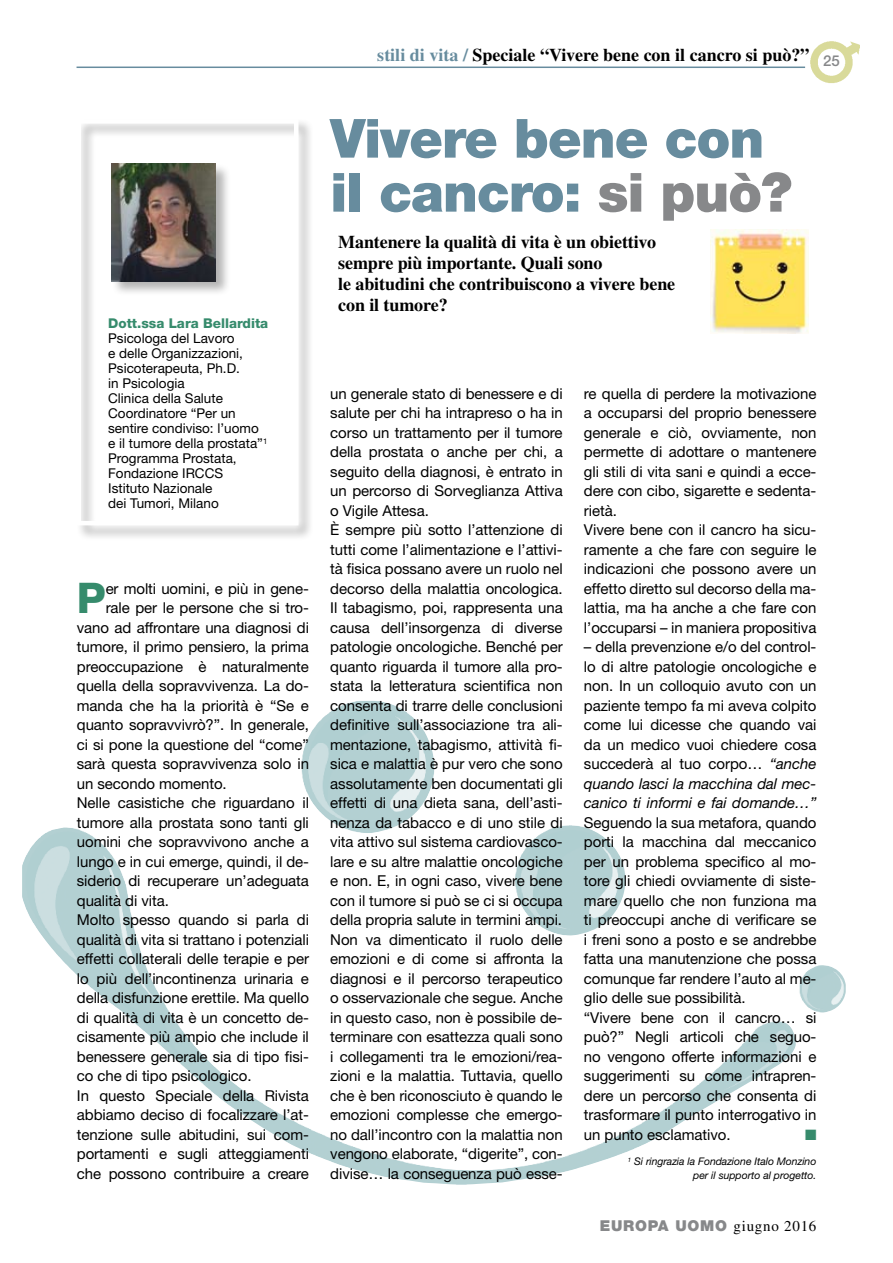
<style>
.page{position:relative;width:893px;height:1263px;background:#fff}
.page>*{position:absolute;margin:0;border:0;box-sizing:border-box;transform-origin:0 0}
.t1{font:900 54px/54px "Helvetica Neue LT Std";letter-spacing:-.02em;color:#678c9e}
.t2{font:800 42.3px "Helvetica Neue LT Std";color:#368b6c}
.t3{font:700 18px/21px "Times LT Std";letter-spacing:-.005em;color:#000}
.t4{font:15px/19.5px "Helvetica Neue LT Std";letter-spacing:-.005em;color:#000}
.t5{font:900 15px "Helvetica Neue LT Std";letter-spacing:.05em;color:#87888a}
.t6{font:500 15px "Helvetica Neue LT Std";color:#87888a}
.t7{font:15px "Zapf Dingbats ITC";color:#368b6c}
.t8{font:13.5px/15px "Helvetica Neue LT Std";color:#000}
.t9{font:800 13.5px "Helvetica Neue LT Std";color:#368b6c}
.t10{font:italic 10.5px/13.5px "Helvetica Neue LT Std";letter-spacing:-.005em;color:#000;text-align:right}
.s1{color:#678c9e}
.s2{color:#87888a}
.s3{font-style:italic}
.s4{font-family:"Times LT Std";font-weight:400;color:#000}
</style>
<div class="page">
<img style="left:22px;top:701px;width:824px;height:484px">
<img style="left:810px;top:41px;width:49px;height:42px">
<hr style="left:77px;top:67px;width:728px;height:1px;background:#678c9e">
<div style="left:76px;top:118px;width:244px;height:429px;background:#000;opacity:.3"></div>
<div style="left:111px;top:163px;width:126px;height:141px;background:#000;opacity:.3"></div>
<img style="left:112px;top:164px;width:103px;height:117px">
<img style="left:711px;top:230px;width:97px;height:103px">
<p class="t3" style="left:377px;top:44px;width:433px"><span class="s1">stili di vita /</span> Speciale “Vivere bene con il cancro si può?”</p>
<p class="t6" style="left:823px;top:52px;width:18px">25</p>
<p class="t9" style="left:108px;top:316px;width:162px">Dott.ssa Lara Bellardita</p>
<p class="t8" style="left:108px;top:331px;width:161px">Psicologa del Lavoro<br>e delle Organizzazioni,<br>Psicoterapeuta, Ph.D.<br>in Psicologia<br>Clinica della Salute<br>Coordinatore “Per un sentire condiviso: l’uomo e il tumore della prostata”<sup>1<br></sup>Programma Prostata,<br>Fondazione IRCCS<br>Istituto Nazionale<br>dei Tumori, Milano</p>
<h2 class="t2" style="left:77px;top:573px;width:30px">P</h2>
<p class="t4" style="left:106px;top:579px;width:205px">er molti uomini, e più in gene-</p>
<p class="t4" style="left:106px;top:598px;width:205px">rale per le persone che si tro-</p>
<p class="t4" style="left:77px;top:618px;width:234px">vano ad affrontare una diagnosi di</p>
<p class="t4" style="left:77px;top:637px;width:234px">tumore, il primo pensiero, la prima</p>
<p class="t4" style="left:77px;top:657px;width:234px">preoccupazione è naturalmente</p>
<p class="t4" style="left:77px;top:676px;width:234px">quella della sopravvivenza. La do-</p>
<p class="t4" style="left:77px;top:696px;width:234px">manda che ha la priorità è “Se e</p>
<p class="t4" style="left:77px;top:715px;width:234px">quanto sopravvivrò?”. In generale,</p>
<p class="t4" style="left:77px;top:735px;width:234px">ci si pone la questione del “come”</p>
<p class="t4" style="left:77px;top:754px;width:234px">sarà questa sopravvivenza solo in</p>
<p class="t4" style="left:77px;top:774px;width:151px">un secondo momento.</p>
<p class="t4" style="left:77px;top:793px;width:234px">Nelle casistiche che riguardano il</p>
<p class="t4" style="left:77px;top:813px;width:234px">tumore alla prostata sono tanti gli</p>
<p class="t4" style="left:77px;top:832px;width:234px">uomini che sopravvivono anche a</p>
<p class="t4" style="left:77px;top:852px;width:234px">lungo e in cui emerge, quindi, il de-</p>
<p class="t4" style="left:77px;top:871px;width:234px">siderio di recuperare un’adeguata</p>
<p class="t4" style="left:77px;top:891px;width:93px">qualità di vita.</p>
<p class="t4" style="left:77px;top:910px;width:234px">Molto spesso quando si parla di</p>
<p class="t4" style="left:77px;top:930px;width:234px">qualità di vita si trattano i potenziali</p>
<p class="t4" style="left:77px;top:949px;width:234px">effetti collaterali delle terapie e per</p>
<p class="t4" style="left:77px;top:969px;width:234px">lo più dell’incontinenza urinaria e</p>
<p class="t4" style="left:77px;top:988px;width:234px">della disfunzione erettile. Ma quello</p>
<p class="t4" style="left:77px;top:1008px;width:234px">di qualità di vita è un concetto de-</p>
<p class="t4" style="left:77px;top:1027px;width:234px">cisamente più ampio che include il</p>
<p class="t4" style="left:77px;top:1047px;width:234px">benessere generale sia di tipo fisi-</p>
<p class="t4" style="left:77px;top:1066px;width:176px">co che di tipo psicologico.</p>
<p class="t4" style="left:77px;top:1086px;width:234px">In questo Speciale della Rivista</p>
<p class="t4" style="left:77px;top:1105px;width:234px">abbiamo deciso di focalizzare l’at-</p>
<p class="t4" style="left:77px;top:1125px;width:234px">tenzione sulle abitudini, sui com-</p>
<p class="t4" style="left:77px;top:1144px;width:234px">portamenti e sugli atteggiamenti</p>
<p class="t4" style="left:77px;top:1164px;width:234px">che possono contribuire a creare</p>
<h1 class="t1" style="left:330px;top:111px;width:463px">Vivere bene con il cancro: <span class="s2">si può?</span></h1>
<p class="t3" style="left:338px;top:231px;width:339px">Mantenere la qualità di vita è un obiettivo sempre più importante. Quali sono<br>le abitudini che contribuiscono a vivere bene con il tumore?</p>
<p class="t4" style="left:330px;top:384px;width:234px">un generale stato di benessere e di salute per chi ha intrapreso o ha in corso un trattamento per il tumore della prostata o anche per chi, a seguito della diagnosi, è entrato in un percorso di Sorveglianza Attiva o Vigile Attesa.<br>È sempre più sotto l’attenzione di tutti come l’alimentazione e l’attivi&shy;tà fisica possano avere un ruolo nel decorso della malattia oncologica.<br>Il tabagismo, poi, rappresenta una causa dell’insorgenza di diverse patologie oncologiche. Benché per quanto riguarda il tumore alla pro&shy;stata la letteratura scientifica non consenta di trarre delle conclusioni definitive sull’associazione tra ali&shy;mentazione, tabagismo, attività fi&shy;sica e malattia è pur vero che sono assolutamente ben documentati gli effetti di una dieta sana, dell’asti&shy;nenza da tabacco e di uno stile di vita attivo sul sistema cardiovasco&shy;lare e su altre malattie oncologiche e non. E, in ogni caso, vivere bene con il tumore si può se ci si occupa della propria salute in termini ampi.<br>Non va dimenticato il ruolo delle emozioni e di come si affronta la diagnosi e il percorso terapeutico o osservazionale che segue. Anche in questo caso, non è possibile de&shy;terminare con esattezza quali sono i collegamenti tra le emozioni/rea&shy;zioni e la malattia. Tuttavia, quello che è ben riconosciuto è quando le emozioni complesse che emergo&shy;no dall’incontro con la malattia non vengono elaborate, “digerite”, con&shy;divise… la conseguenza può esse-</p>
<p class="t4" style="left:584px;top:384px;width:234px">re quella di perdere la motivazione a occuparsi del proprio benessere generale e ciò, ovviamente, non permette di adottare o mantenere gli stili di vita sani e quindi a ecce&shy;dere con cibo, sigarette e sedenta&shy;rietà.<br>Vivere bene con il cancro ha sicu&shy;ramente a che fare con seguire le indicazioni che possono avere un effetto diretto sul decorso della ma&shy;lattia, ma ha anche a che fare con l’occuparsi – in maniera propositiva</p>
<p class="t4" style="left:584px;top:637px;width:234px;text-align:justify">– della prevenzione e/o del control&shy;lo di altre patologie oncologiche e non. In un colloquio avuto con un paziente tempo fa mi aveva colpito come lui dicesse che quando vai da un medico vuoi chiedere cosa succederà al tuo corpo… <span class="s3">“anche quando lasci la macchina dal mec&shy;canico ti informi e fai domande…”</span></p>
<p class="t4" style="left:584px;top:813px;width:234px">Seguendo la sua metafora, quando porti la macchina dal meccanico per un problema specifico al mo&shy;tore gli chiedi ovviamente di siste&shy;mare quello che non funziona ma ti preoccupi anche di verificare se i freni sono a posto e se andrebbe fatta una manutenzione che possa comunque far rendere l’auto al me&shy;glio delle sue possibilità.<br>“Vivere bene con il cancro… si può?” Negli articoli che seguo&shy;no vengono offerte informazioni e suggerimenti su come intrapren&shy;dere un percorso che consenta di trasformare il punto interrogativo in un punto esclamativo.</p>
<p class="t7" style="left:805px;top:1128px;width:13px">■</p>
<p class="t10" style="left:628px;top:1155px;width:190px"><sup>1</sup> Si ringrazia la Fondazione Italo Monzino per il supporto al progetto.</p>
<p class="t5" style="left:600px;top:1216px;width:218px">EUROPA UOMO <span class="s4">giugno 2016</span></p>
</div>
